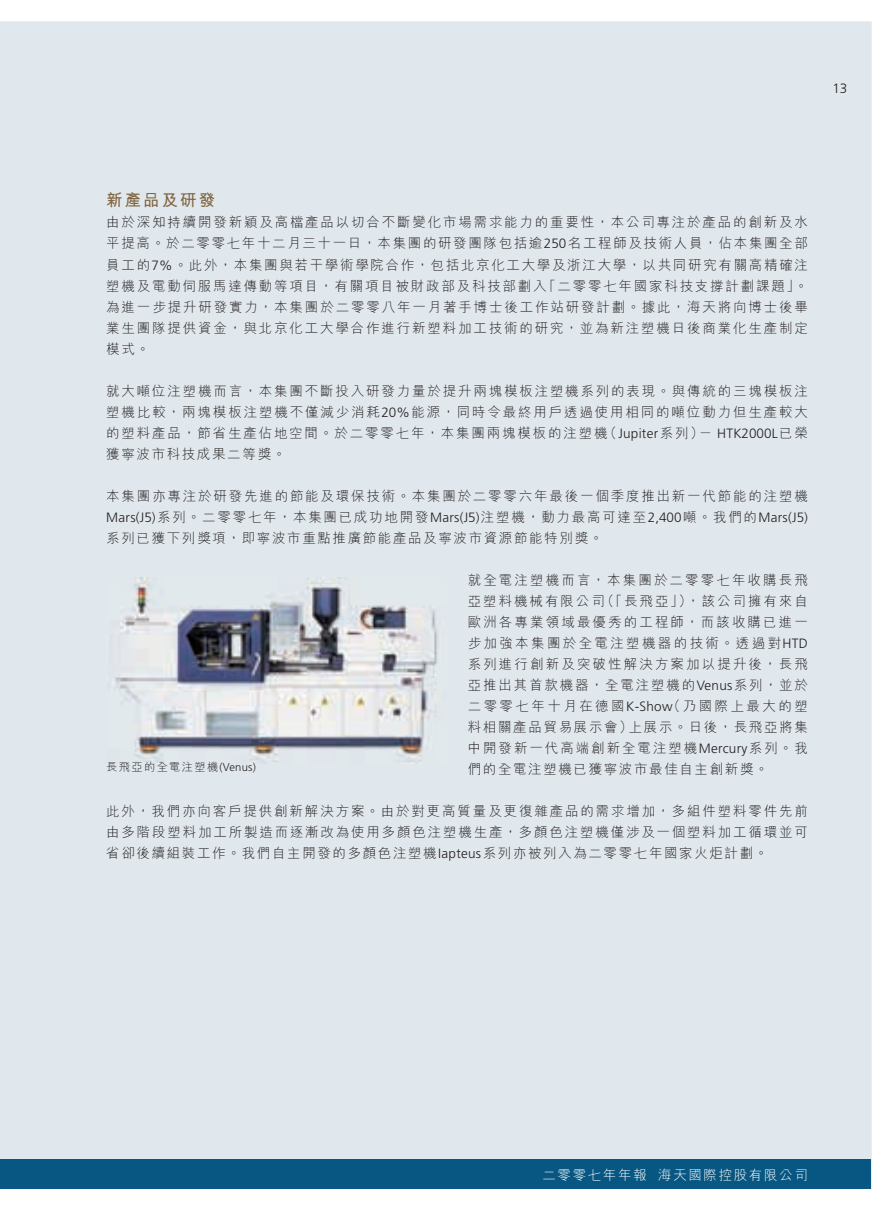
<style>
.page{position:relative;width:893px;height:1212px;background:#fff}
.page>*{position:absolute;margin:0;border:0;box-sizing:border-box;transform-origin:0 0}
.t1{font:700 16.5px "M Hei HK";letter-spacing:.12em;color:#806541}
.t2{font:300 13.5px/21px "M Hei HK";letter-spacing:.125em;color:#231f20;text-align:justify}
.t3{font:300 13.5px "M Hei HK";letter-spacing:.12em;color:#fff}
.t4{font:300 13.5px "Frutiger LT Std";color:#231f20}
.t5{font:300 11.25px "M Hei HK";letter-spacing:.12em;color:#231f20}
.s1{font-family:"Frutiger LT Std"}
</style>
<div class="page">
<div style="left:0;top:21px;width:872px;height:1168px;background:#e1e8ed"></div>
<div style="left:0;top:1159px;width:244px;height:29px;background:#085782"></div>
<div style="left:217px;top:1159px;width:654px;height:29px;background:#085782"></div>
<img style="left:106px;top:578px;width:340px;height:186px">
<p class="t4" style="left:832px;top:83px;width:16px">13</p>
<p class="t1" style="left:106px;top:194px;width:110px">新產品及研發</p>
<p class="t2" style="left:106px;top:214px;width:703px">由於深知持續開發新穎及高檔產品以切合不斷變化市場需求能力的重要性，本公司專注於產品的創新及水平提高。於二零零七年十二月三十一日，本集團的研發團隊包括逾<span class="s1">250</span>名工程師及技術人員，佔本集團全部員工的<span class="s1">7%</span>。此外，本集團與若干學術學院合作，包括北京化工大學及浙江大學，以共同研究有關高精確注塑機及電動伺服馬達傳動等項目，有關項目被財政部及科技部劃入「二零零七年國家科技支撐計劃課題」。為進一步提升研發實力，本集團於二零零八年一月著手博士後工作站研發計劃。據此，海天將向博士後畢業生團隊提供資金，與北京化工大學合作進行新塑料加工技術的研究，並為新注塑機日後商業化生產制定模式。</p>
<p class="t2" style="left:106px;top:382px;width:703px">就大噸位注塑機而言，本集團不斷投入研發力量於提升兩塊模板注塑機系列的表現。與傳統的三塊模板注塑機比較，兩塊模板注塑機不僅減少消耗<span class="s1">20%</span>能源，同時令最終用戶透過使用相同的噸位動力但生產較大的塑料產品，節省生產佔地空間。於二零零七年，本集團兩塊模板的注塑機（<span class="s1">Jupiter</span>系列）－ <span class="s1">HTK2000L</span>已榮獲寧波市科技成果二等獎。</p>
<p class="t2" style="left:106px;top:487px;width:703px">本集團亦專注於研發先進的節能及環保技術。本集團於二零零六年最後一個季度推出新一代節能的注塑機<span class="s1">Mars(J5)</span>系列。二零零七年，本集團已成功地開發<span class="s1">Mars(J5)</span>注塑機，動力最高可達至<span class="s1">2,400</span>噸。我們的<span class="s1">Mars(J5)</span>系列已獲下列獎項，即寧波市重點推廣節能產品及寧波市資源節能特別獎。</p>
<p class="t2" style="left:468px;top:571px;width:342px">就全電注塑機而言，本集團於二零零七年收購長飛亞塑料機械有限公司（「長飛亞」），該公司擁有來自歐洲各專業領域最優秀的工程師，而該收購已進一步加強本集團於全電注塑機器的技術。透過對<span class="s1">HTD</span>系列進行創新及突破性解決方案加以提升後，長飛亞推出其首款機器，全電注塑機的<span class="s1">Venus</span>系列，並於二零零七年十月在德國<span class="s1">K-Show</span>（乃國際上最大的塑料相關產品貿易展示會）上展示。日後，長飛亞將集中開發新一代高端創新全電注塑機<span class="s1">Mercury</span>系列。我們的全電注塑機已獲寧波市最佳自主創新獎。</p>
<p class="t2" style="left:106px;top:802px;width:703px">此外，我們亦向客戶提供創新解決方案。由於對更高質量及更復雜產品的需求增加，多組件塑料零件先前由多階段塑料加工所製造而逐漸改為使用多顏色注塑機生產，多顏色注塑機僅涉及一個塑料加工循環並可省卻後續組裝工作。我們自主開發的多顏色注塑機<span class="s1">Iapteus</span>系列亦被列入為二零零七年國家火炬計劃。</p>
<p class="t5" style="left:106px;top:762px;width:151px">長飛亞的全電注塑機<span class="s1">(Venus)</span></p>
<p class="t3" style="left:542px;top:1169px;width:267px">二零零七年年報 海天國際控股有限公司</p>
</div>
